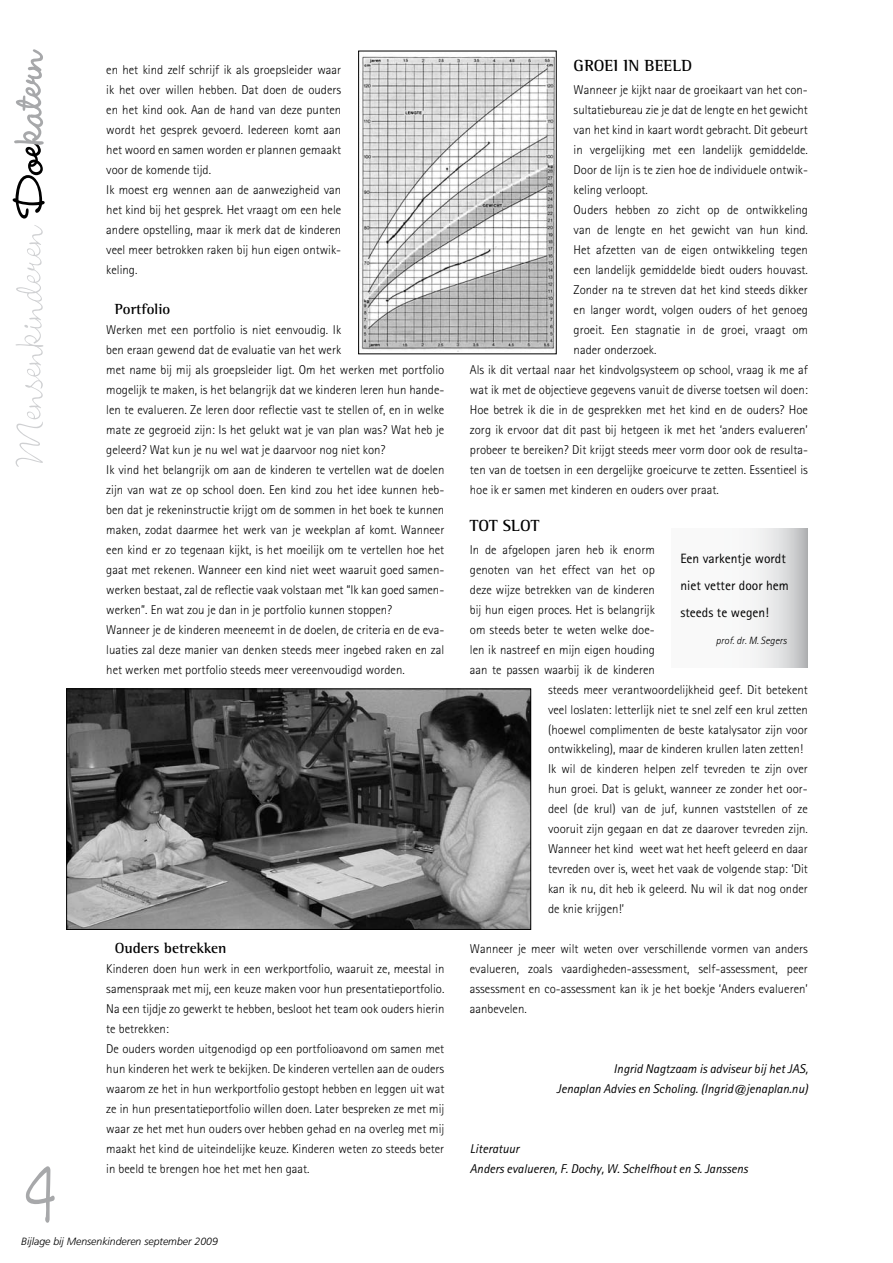
<style>
.page{position:relative;width:893px;height:1263px;background:#fff}
.page>*{position:absolute;margin:0;border:0;box-sizing:border-box;transform-origin:0 0}
.t1{font:700 90px "Wendy LP";color:#a7a8aa;scale:.7 1}
.t2{font:300 54px "Wendy LP";color:#cfd0d2}
.t3{font:700 16.5px "Rotis Semi Serif";color:#000}
.t4{font:700 15px "Rotis Semi Serif";color:#000}
.t5{font:13.5px/27px "Rotis Sans Serif";color:#000}
.t6{font:300 12.75px/20px "Rotis Sans Serif";color:#000}
.t7{font:italic 12.75px/20px "Rotis Sans Serif";color:#000;text-align:right}
.t8{font:italic 300 10.5px "Frutiger";color:#000}
.t9{font:italic 300 10.5px "Rotis Sans Serif";color:#000}
.s1{font-weight:700;color:#000}
.s2{font-weight:700;color:#a7a8aa}
</style>
<div class="page">
<img style="left:361px;top:56px;width:194px;height:296px">
<div style="left:358px;top:51px;width:199px;height:303px;border:1px solid #000"></div>
<svg style="left:752px;top:529px;width:56px;height:139px"></svg>
<img style="left:68px;top:690px;width:461px;height:238px">
<div style="left:66px;top:688px;width:465px;height:242px;border:1px solid #000"></div>
<h2 class="t2" style="left:-2px;top:465px;width:419px;rotate:-90deg">Mensenkinderen <span class="s1">Doe</span><span class="s2">katern</span></h2>
<p class="t6" style="left:106px;top:60px;width:236px">en het kind zelf schrijf ik als groepsleider waar ik het over willen hebben. Dat doen de ouders en het kind ook. Aan de hand van deze punten wordt het gesprek gevoerd. Iedereen komt aan het woord en samen worden er plannen gemaakt voor de komende tijd.<br>Ik moest erg wennen aan de aanwezigheid van het kind bij het gesprek. Het vraagt om een hele andere opstelling, maar ik merk dat de kinderen veel meer betrokken raken bij hun eigen ontwik&shy;keling.</p>
<p class="t4" style="left:115px;top:300px;width:57px">Portfolio</p>
<p class="t6" style="left:106px;top:320px;width:340px">Werken met een portfolio is niet eenvoudig. Ik<br>ben eraan gewend dat de evaluatie van het werk<br>met name bij mij als groepsleider ligt. Om het werken met portfolio mogelijk te maken, is het belangrijk dat we kinderen leren hun hande&shy;len te evalueren. Ze leren door reflectie vast te stellen of, en in welke mate ze gegroeid zijn: Is het gelukt wat je van plan was? Wat heb je geleerd? Wat kun je nu wel wat je daarvoor nog niet kon?<br>Ik vind het belangrijk om aan de kinderen te vertellen wat de doelen zijn van wat ze op school doen. Een kind zou het idee kunnen heb&shy;ben dat je rekeninstructie krijgt om de sommen in het boek te kunnen maken, zodat daarmee het werk van je weekplan af komt. Wanneer een kind er zo tegenaan kijkt, is het moeilijk om te vertellen hoe het gaat met rekenen. Wanneer een kind niet weet waaruit goed samen&shy;werken bestaat, zal de reflectie vaak volstaan met “Ik kan goed samen&shy;werken”. En wat zou je dan in je portfolio kunnen stoppen?<br>Wanneer je de kinderen meeneemt in de doelen, de criteria en de eva&shy;luaties zal deze manier van denken steeds meer ingebed raken en zal het werken met portfolio steeds meer vereenvoudigd worden.</p>
<p class="t4" style="left:115px;top:939px;width:113px">Ouders betrekken</p>
<p class="t6" style="left:106px;top:959px;width:340px">Kinderen doen hun werk in een werkportfolio, waaruit ze, meestal in samenspraak met mij, een keuze maken voor hun presentatieportfolio.<br>Na een tijdje zo gewerkt te hebben, besloot het team ook ouders hierin te betrekken:<br>De ouders worden uitgenodigd op een portfolioavond om samen met hun kinderen het werk te bekijken. De kinderen vertellen aan de ouders waarom ze het in hun werkportfolio gestopt hebben en leggen uit wat ze in hun presentatieportfolio willen doen. Later bespreken ze met mij waar ze het met hun ouders over hebben gehad en na overleg met mij maakt het kind de uiteindelijke keuze. Kinderen weten zo steeds beter in beeld te brengen hoe het met hen gaat.</p>
<h1 class="t1" style="left:25px;top:1139px;width:47px">4</h1>
<p class="t8" style="left:21px;top:1236px;width:198px">Bijlage bij Mensenkinderen september 2009</p>
<p class="t3" style="left:574px;top:56px;width:119px">GROEI IN BEELD</p>
<p class="t6" style="left:574px;top:80px;width:236px">Wanneer je kijkt naar de groeikaart van het con-</p>
<p class="t6" style="left:574px;top:100px;width:236px">sultatiebureau zie je dat de lengte en het gewicht</p>
<p class="t6" style="left:574px;top:120px;width:236px">van het kind in kaart wordt gebracht. Dit gebeurt</p>
<p class="t6" style="left:574px;top:140px;width:236px">in vergelijking met een landelijk gemiddelde.</p>
<p class="t6" style="left:574px;top:160px;width:236px">Door de lijn is te zien hoe de individuele ontwik-</p>
<p class="t6" style="left:574px;top:180px;width:76px">keling verloopt.</p>
<p class="t6" style="left:574px;top:200px;width:236px">Ouders hebben zo zicht op de ontwikkeling</p>
<p class="t6" style="left:574px;top:220px;width:236px">van de lengte en het gewicht van hun kind.</p>
<p class="t6" style="left:574px;top:240px;width:236px">Het afzetten van de eigen ontwikkeling tegen</p>
<p class="t6" style="left:574px;top:260px;width:236px">een landelijk gemiddelde biedt ouders houvast.</p>
<p class="t6" style="left:574px;top:279px;width:236px">Zonder na te streven dat het kind steeds dikker</p>
<p class="t6" style="left:574px;top:299px;width:236px">en langer wordt, volgen ouders of het genoeg</p>
<p class="t6" style="left:574px;top:319px;width:236px">groeit. Een stagnatie in de groei, vraagt om</p>
<p class="t6" style="left:574px;top:339px;width:84px">nader onderzoek.</p>
<p class="t6" style="left:470px;top:359px;width:340px">Als ik dit vertaal naar het kindvolgsysteem op school, vraag ik me af</p>
<p class="t6" style="left:470px;top:379px;width:339px">wat ik met de objectieve gegevens vanuit de diverse toetsen wil doen:</p>
<p class="t6" style="left:470px;top:399px;width:340px">Hoe betrek ik die in de gesprekken met het kind en de ouders? Hoe</p>
<p class="t6" style="left:470px;top:419px;width:340px">zorg ik ervoor dat dit past bij hetgeen ik met het ‘anders evalueren’</p>
<p class="t6" style="left:470px;top:439px;width:340px">probeer te bereiken? Dit krijgt steeds meer vorm door ook de resulta-</p>
<p class="t6" style="left:470px;top:459px;width:340px">ten van de toetsen in een dergelijke groeicurve te zetten. Essentieel is</p>
<p class="t6" style="left:470px;top:479px;width:250px">hoe ik er samen met kinderen en ouders over praat.</p>
<p class="t3" style="left:470px;top:515px;width:71px">TOT SLOT</p>
<p class="t6" style="left:470px;top:539px;width:186px">In de afgelopen jaren heb ik enorm</p>
<p class="t6" style="left:470px;top:559px;width:186px">genoten van het effect van het op</p>
<p class="t6" style="left:470px;top:579px;width:186px">deze wijze betrekken van de kinderen</p>
<p class="t6" style="left:470px;top:599px;width:186px">bij hun eigen proces. Het is belangrijk</p>
<p class="t6" style="left:470px;top:619px;width:186px">om steeds beter te weten welke doe-</p>
<p class="t6" style="left:470px;top:639px;width:186px">len ik nastreef en mijn eigen houding</p>
<p class="t6" style="left:470px;top:659px;width:186px">aan te passen waarbij ik de kinderen</p>
<p class="t6" style="left:548px;top:679px;width:261px">steeds meer verantwoordelijkheid geef. Dit betekent</p>
<p class="t6" style="left:548px;top:699px;width:261px">veel loslaten: letterlijk niet te snel zelf een krul zetten</p>
<p class="t6" style="left:548px;top:719px;width:261px">(hoewel complimenten de beste katalysator zijn voor</p>
<p class="t6" style="left:548px;top:739px;width:256px">ontwikkeling), maar de kinderen krullen laten zetten!</p>
<p class="t6" style="left:548px;top:759px;width:261px">Ik wil de kinderen helpen zelf tevreden te zijn over</p>
<p class="t6" style="left:548px;top:779px;width:261px">hun groei. Dat is gelukt, wanneer ze zonder het oor-</p>
<p class="t6" style="left:548px;top:799px;width:261px">deel (de krul) van de juf, kunnen vaststellen of ze</p>
<p class="t6" style="left:548px;top:819px;width:261px">vooruit zijn gegaan en dat ze daarover tevreden zijn.</p>
<p class="t6" style="left:548px;top:839px;width:261px">Wanneer het kind weet wat het heeft geleerd en daar</p>
<p class="t6" style="left:548px;top:859px;width:261px">tevreden over is, weet het vaak de volgende stap: ‘Dit</p>
<p class="t6" style="left:548px;top:879px;width:261px">kan ik nu, dit heb ik geleerd. Nu wil ik dat nog onder</p>
<p class="t6" style="left:548px;top:899px;width:78px">de knie krijgen!’</p>
<p class="t6" style="left:470px;top:939px;width:340px;text-align:justify">Wanneer je meer wilt weten over verschillende vormen van anders evalueren, zoals vaardigheden-assessment, self-assessment, peer assessment en co-assessment kan ik je het boekje ‘Anders evalueren’ aanbevelen.</p>
<p class="t5" style="left:680px;top:545px;width:110px">Een varkentje wordt niet vetter door hem steeds te wegen!</p>
<p class="t9" style="left:716px;top:634px;width:72px">prof. dr. M. Segers</p>
<p class="t7" style="left:556px;top:1059px;width:253px">Ingrid Nagtzaam is adviseur bij het JAS,<br>Jenaplan Advies en Scholing. (Ingrid@jenaplan.nu)</p>
<p class="t7" style="left:470px;top:1139px;width:280px;text-align:left">Literatuur<br>Anders evalueren, F. Dochy, W. Schelfhout en S. Janssens</p>
</div>
